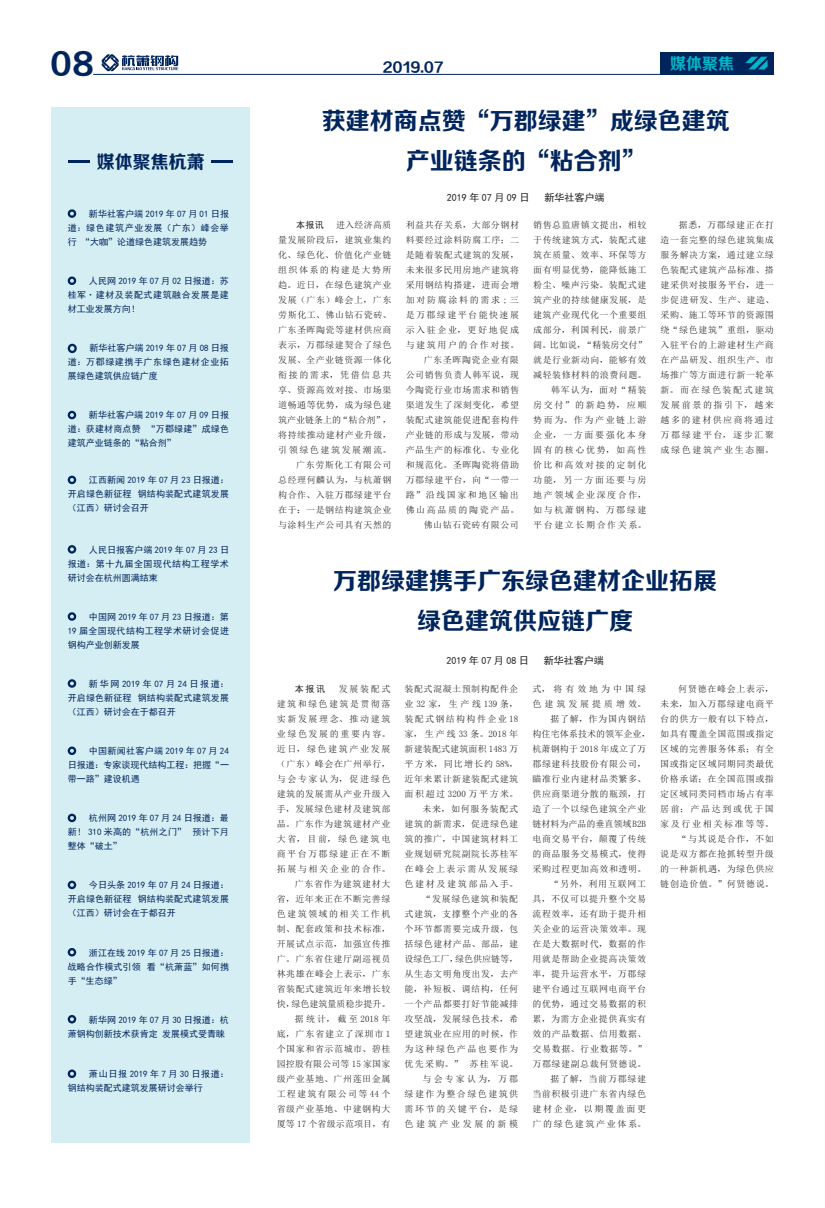
<style>
.page{position:relative;width:825px;height:1208px;background:#fff}
.page>*{position:absolute;margin:0;border:0;box-sizing:border-box;transform-origin:0 0}
.t1{font:30px "FZZCHJW GB1 0";color:#00255d}
.t2{font:24px/40px "FZZCHJW GB1 0";color:#00255d;text-align:center}
.t3{font:18px "FZZCHJW GB1 0";color:#00255d}
.t4{font:16px "FZZCHJW GB1 0";color:#00b5c8}
.t5{font:14px "FZZCHJW GB1 0";color:#00255d}
.t6{font:10px "Sim Hei";color:#231f20}
.t7{font:9px/15px "Sim Sun";letter-spacing:.065em;color:#231f20;text-align:right}
.t8{font:9px/14px "Sim Hei";letter-spacing:.005em;color:#00255d;text-align:justify}
.t9{font:9px "Sim Sun";letter-spacing:.18em;color:#231f20}
.t10{font:9px "Sim Sun";letter-spacing:.33em;color:#231f20}
.t11{font:9px "Sim Sun";letter-spacing:.015em;color:#231f20}
.t12{font:9px "Sim Sun";color:#231f20}
.t13{font:9px "Sim Sun";letter-spacing:.01em;color:#231f20}
.t14{font:9px "Sim Hei";letter-spacing:.11em;color:#231f20}
</style>
<div class="page">
<div style="left:51px;top:108px;width:198px;height:1034px;background:#d5eef3"></div>
<hr style="left:68px;top:160px;width:21px;height:3px;background:#00255d">
<hr style="left:211px;top:160px;width:21px;height:3px;background:#00255d">
<div style="left:660px;top:52px;width:85px;height:22px;background:#00255d"></div>
<div style="left:745px;top:52px;width:29px;height:22px;background:#00255d"></div>
<hr style="left:93px;top:74px;width:681px;height:1px;background:#00255d">
<svg style="left:745px;top:57px;width:22px;height:12px"></svg>
<svg style="left:102px;top:54px;width:76px;height:17px"></svg>
<div style="left:68px;top:209px;width:8px;height:9px;border:2px solid #00255d;border-radius:50%"></div>
<div style="left:68px;top:276px;width:8px;height:9px;border:2px solid #00255d;border-radius:50%"></div>
<div style="left:68px;top:344px;width:9px;height:9px;border:2px solid #00255d;border-radius:50%"></div>
<div style="left:68px;top:475px;width:8px;height:9px;border:2px solid #00255d;border-radius:50%"></div>
<div style="left:68px;top:545px;width:8px;height:8px;border:2px solid #00255d;border-radius:50%"></div>
<div style="left:68px;top:612px;width:8px;height:9px;border:2px solid #00255d;border-radius:50%"></div>
<div style="left:68px;top:679px;width:8px;height:8px;border:2px solid #00255d;border-radius:50%"></div>
<div style="left:68px;top:746px;width:8px;height:9px;border:2px solid #00255d;border-radius:50%"></div>
<div style="left:68px;top:813px;width:8px;height:9px;border:2px solid #00255d;border-radius:50%"></div>
<div style="left:68px;top:948px;width:8px;height:8px;border:2px solid #00255d;border-radius:50%"></div>
<div style="left:68px;top:1015px;width:8px;height:8px;border:2px solid #00255d;border-radius:50%"></div>
<div style="left:68px;top:1069px;width:8px;height:9px;border:2px solid #00255d;border-radius:50%"></div>
<div style="left:68px;top:880px;width:8px;height:9px;border:2px solid #00255d;border-radius:50%"></div>
<div style="left:68px;top:411px;width:8px;height:8px;border:2px solid #00255d;border-radius:50%"></div>
<h1 class="t1" style="left:50px;top:48px;width:45px">08</h1>
<h3 class="t5" style="left:383px;top:60px;width:62px">2019.07</h3>
<h3 class="t4" style="left:670px;top:55px;width:65px">媒体聚焦</h3>
<h3 class="t3" style="left:97px;top:152px;width:109px">媒体聚焦杭萧</h3>
<p class="t8" style="left:68px;top:207px;width:163px;text-indent:21px">新华社客户端 2019 年 07 月 01 日报道：绿色建筑产业发展（广东）峰会举行 “大咖”论道绿色建筑发展趋势</p>
<p class="t8" style="left:68px;top:274px;width:163px;text-indent:21px">人民网 2019 年 07 月 02 日报道：苏桂军·建材及装配式建筑融合发展是建材工业发展方向！</p>
<p class="t8" style="left:68px;top:341px;width:163px;text-indent:22px">新华社客户端 2019 年 07 月 08 日报道：万郡绿建携手广东绿色建材企业拓展绿色建筑供应链广度</p>
<p class="t8" style="left:68px;top:408px;width:163px;text-indent:21px">新华社客户端 2019 年 07 月 09 日报道：获建材商点赞 “万郡绿建”成绿色建筑产业链条的“粘合剂”</p>
<p class="t8" style="left:68px;top:473px;width:163px;text-indent:21px">江西新闻 2019 年 07 月 23 日报道：开启绿色新征程 钢结构装配式建筑发展（江西）研讨会召开</p>
<p class="t8" style="left:68px;top:542px;width:163px;text-indent:21px">人民日报客户端 2019 年 07 月 23 日报道：第十九届全国现代结构工程学术研讨会在杭州圆满结束</p>
<p class="t8" style="left:68px;top:609px;width:163px;text-indent:21px">中国网 2019 年 07 月 23 日报道：第19 届全国现代结构工程学术研讨会促进钢构产业创新发展</p>
<p class="t8" style="left:68px;top:677px;width:163px;text-indent:21px">新华网2019年07月24日报道：开启绿色新征程 钢结构装配式建筑发展（江西）研讨会在于都召开</p>
<p class="t8" style="left:68px;top:744px;width:163px;text-indent:21px">中国新闻社客户端 2019 年 07 月 24日报道：专家谈现代结构工程：把握“一带一路”建设机遇</p>
<p class="t8" style="left:68px;top:811px;width:163px;text-indent:21px">杭州网 2019 年 07 月 24 日报道：最新！ 310 米高的“杭州之门” 预计下月整体“破土”</p>
<p class="t8" style="left:68px;top:878px;width:163px;text-indent:21px">今日头条 2019 年 07 月 24 日报道：开启绿色新征程 钢结构装配式建筑发展（江西）研讨会在于都召开</p>
<p class="t8" style="left:68px;top:945px;width:163px;text-indent:21px">浙江在线 2019 年 07 月 25 日报道：战略合作模式引领 看“杭萧蓝”如何携手“生态绿”</p>
<p class="t8" style="left:68px;top:1012px;width:163px;text-indent:21px">新华网 2019 年 07 月 30 日报道：杭萧钢构创新技术获肯定 发展模式受青睐</p>
<p class="t8" style="left:68px;top:1067px;width:163px;text-indent:21px">萧山日报 2019 年 7 月 30 日报道：钢结构装配式建筑发展研讨会举行</p>
<h2 class="t2" style="left:322px;top:102px;width:409px">获建材商点赞“万郡绿建”成绿色建筑产业链条的“粘合剂”</h2>
<p class="t6" style="left:447px;top:193px;width:84px">2019 年 07 月 09 日</p>
<p class="t6" style="left:544px;top:193px;width:61px">新华社客户端</p>
<p class="t7" style="left:278px;top:217px;width:115px">进入经济高质<br>量发展阶段后，建筑业集约化、绿色化、价值化产业链组织体系的构建是大势所趋。近日，在绿色建筑产业发展（广东）峰会上，广东劳斯化工、佛山钻石瓷砖、广东圣晖陶瓷等建材供应商表示，万郡绿建契合了绿色发展、全产业链资源一体化衔接的需求，凭借信息共享、资源高效对接、市场渠道畅通等优势，成为绿色建筑产业链条上的“粘合剂”，将持续推动建材产业升级，引领绿色建筑发展潮流。广东劳斯化工有限公司<br>总经理何麟认为，与杭萧钢构合作、入驻万郡绿建平台在于：一是钢结构建筑企业与涂料生产公司具有天然的</p>
<p class="t7" style="left:406px;top:217px;width:115px">利益共存关系，大部分钢材料要经过涂料防腐工序；二是随着装配式建筑的发展，未来很多民用房地产建筑将采用钢结构搭建，进而会增加对防腐涂料的需求;三是万郡绿建平台能快速展示入驻企业，更好地促成与建筑用户的合作对接。广东圣晖陶瓷企业有限<br>公司销售负责人韩军说，现今陶瓷行业市场需求和销售渠道发生了深刻变化，希望装配式建筑能促进配套构件产业链的形成与发展，带动产品生产的标准化、专业化和规范化。圣晖陶瓷将借助万郡绿建平台，向“一带一路”沿线国家和地区输出佛山高品质的陶瓷产品。佛山钻石瓷砖有限公司</p>
<p class="t7" style="left:533px;top:217px;width:115px">销售总监唐镇文提出，相较于传统建筑方式，装配式建筑在质量、效率、环保等方面有明显优势，能降低施工粉尘、噪声污染。装配式建筑产业的持续健康发展，是建筑产业现代化一个重要组成部分，利国利民，前景广阔。比如说，“精装房交付”就是行业新动向，能够有效减轻装修材料的浪费问题。韩军认为，面对“精装<br>房交付”的新趋势，应顺势而为。作为产业链上游企业，一方面要强化本身固有的核心优势，如高性价比和高效对接的定制化功能，另一方面还要与房地产领域企业深度合作，如与杭萧钢构、万郡绿建平台建立长期合作关系。</p>
<p class="t7" style="left:661px;top:217px;width:115px;text-align:justify;text-indent:18px">据悉，万郡绿建正在打造一套完整的绿色建筑集成服务解决方案，通过建立绿色装配式建筑产品标准、搭建采供对接服务平台，进一步促进研发、生产、建造、采购、施工等环节的资源围绕“绿色建筑”重组，驱动入驻平台的上游建材生产商在产品研发、组织生产、市场推广等方面进行新一轮革新。而在绿色装配式建筑发展前景的指引下，越来越多的建材供应商将通过万郡绿建平台，逐步汇聚成绿色建筑产业生态圈。</p>
<p class="t14" style="left:296px;top:220px;width:29px">本报讯</p>
<h2 class="t2" style="left:333px;top:562px;width:385px">万郡绿建携手广东绿色建材企业拓展绿色建筑供应链广度</h2>
<p class="t6" style="left:446px;top:655px;width:84px">2019 年 07 月 08 日</p>
<p class="t6" style="left:544px;top:655px;width:61px">新华社客户端</p>
<p class="t7" style="left:277px;top:681px;width:115px">发展装配式<br>建筑和绿色建筑是贯彻落实新发展理念、推动建筑业绿色发展的重要内容。近日，绿色建筑产业发展（广东）峰会在广州举行，与会专家认为，促进绿色建筑的发展需从产业升级入手，发展绿色建材及建筑部品。广东作为建筑建材产业大省，目前，绿色建筑电商平台万郡绿建正在不断拓展与相关企业的合作。广东省作为建筑建材大<br>省，近年来正在不断完善绿色建筑领域的相关工作机制、配套政策和技术标准，开展试点示范，加强宣传推广。广东省住建厅副巡视员林兆雄在峰会上表示，广东省装配式建筑近年来增长较快，绿色建筑量质稳步提升。据统计，截至2018年<br>底，广东省建立了深圳市 1个国家和省示范城市、碧桂园控股有限公司等 15 家国家级产业基地、广州莲田金属工程建筑有限公司等 44 个省级产业基地、中建钢构大厦等 17 个省级示范项目，有</p>
<p class="t7" style="left:405px;top:681px;width:115px">装配式混凝土预制构配件企业32家，生产线139条，装配式钢结构构件企业 18家，生产线 33 条。2018 年新建装配式建筑面积 1483 万平方米，同比增长约 58%，近年来累计新建装配式建筑面积超过 3200 万平方米。未来，如何服务装配式<br>建筑的新需求，促进绿色建筑的推广，中国建筑材料工业规划研究院副院长苏桂军在峰会上表示需从发展绿色建材及建筑部品入手。“发展绿色建筑和装配<br>式建筑，支撑整个产业的各个环节都需要完成升级，包括绿色建材产品、部品，建设绿色工厂，绿色供应链等，从生态文明角度出发，去产能，补短板、调结构，任何一个产品都要打好节能减排攻坚战，发展绿色技术，希望建筑业在应用的时候，作为这种绿色产品也要作为优先采购。” 苏桂军说。与会专家认为，万郡<br>绿建作为整合绿色建筑供需环节的关键平台，是绿色建筑产业发展的新模</p>
<p class="t10" style="left:532px;top:684px;width:115px">式，将有效地为中国绿</p>
<p class="t14" style="left:295px;top:684px;width:32px">本报讯</p>
<p class="t10" style="left:532px;top:699px;width:115px">色建筑发展提质增效。</p>
<p class="t7" style="left:550px;top:711px;width:97px">据了解，作为国内钢结</p>
<p class="t13" style="left:532px;top:729px;width:120px">构住宅体系技术的领军企业，</p>
<p class="t11" style="left:532px;top:744px;width:115px">杭萧钢构于 2018 年成立了万</p>
<p class="t7" style="left:532px;top:756px;width:115px">郡绿建科技股份有限公司，</p>
<p class="t7" style="left:532px;top:771px;width:115px">瞄准行业内建材品类繁多、</p>
<p class="t7" style="left:532px;top:786px;width:115px">供应商渠道分散的瓶颈，打</p>
<p class="t7" style="left:532px;top:801px;width:115px">造了一个以绿色建筑全产业</p>
<p class="t12" style="left:532px;top:819px;width:115px">链材料为产品的垂直领域 B2B</p>
<p class="t7" style="left:532px;top:831px;width:115px">电商交易平台，颠覆了传统</p>
<p class="t7" style="left:532px;top:846px;width:115px">的商品服务交易模式，使得</p>
<p class="t7" style="left:532px;top:861px;width:115px">采购过程更加高效和透明。</p>
<p class="t7" style="left:550px;top:876px;width:97px">“另外，利用互联网工</p>
<p class="t7" style="left:532px;top:891px;width:115px">具，不仅可以提升整个交易</p>
<p class="t7" style="left:532px;top:906px;width:115px">流程效率，还有助于提升相</p>
<p class="t7" style="left:532px;top:921px;width:115px">关企业的运营决策效率。现</p>
<p class="t7" style="left:532px;top:936px;width:115px">在是大数据时代，数据的作</p>
<p class="t7" style="left:532px;top:951px;width:115px">用就是帮助企业提高决策效</p>
<p class="t7" style="left:532px;top:966px;width:115px">率，提升运营水平，万郡绿</p>
<p class="t7" style="left:532px;top:981px;width:115px">建平台通过互联网电商平台</p>
<p class="t7" style="left:532px;top:996px;width:115px">的优势，通过交易数据的积</p>
<p class="t7" style="left:532px;top:1011px;width:115px">累，为需方企业提供真实有</p>
<p class="t7" style="left:532px;top:1026px;width:115px">效的产品数据、信用数据、</p>
<p class="t7" style="left:532px;top:1041px;width:115px">交易数据、行业数据等。”</p>
<p class="t7" style="left:532px;top:1056px;width:115px">万郡绿建副总裁何贤德说。</p>
<p class="t7" style="left:550px;top:1071px;width:97px">据了解，当前万郡绿建</p>
<p class="t7" style="left:532px;top:1086px;width:115px">当前积极引进广东省内绿色</p>
<p class="t9" style="left:532px;top:1104px;width:115px">建材企业，以期覆盖面更</p>
<p class="t9" style="left:532px;top:1119px;width:115px">广的绿色建筑产业体系。</p>
<p class="t7" style="left:660px;top:681px;width:115px">何贤德在峰会上表示，<br>未来，加入万郡绿建电商平台的供方一般有以下特点，如具有覆盖全国范围或指定区域的完善服务体系；有全国或指定区域同期同类最优价格承诺；在全国范围或指定区域同类同档市场占有率居前；产品达到或优于国家及行业相关标准等等。“与其说是合作，不如<br>说是双方都在抢抓转型升级的一种新机遇，为绿色供应链创造价值。”何贤德说。</p>
</div>
